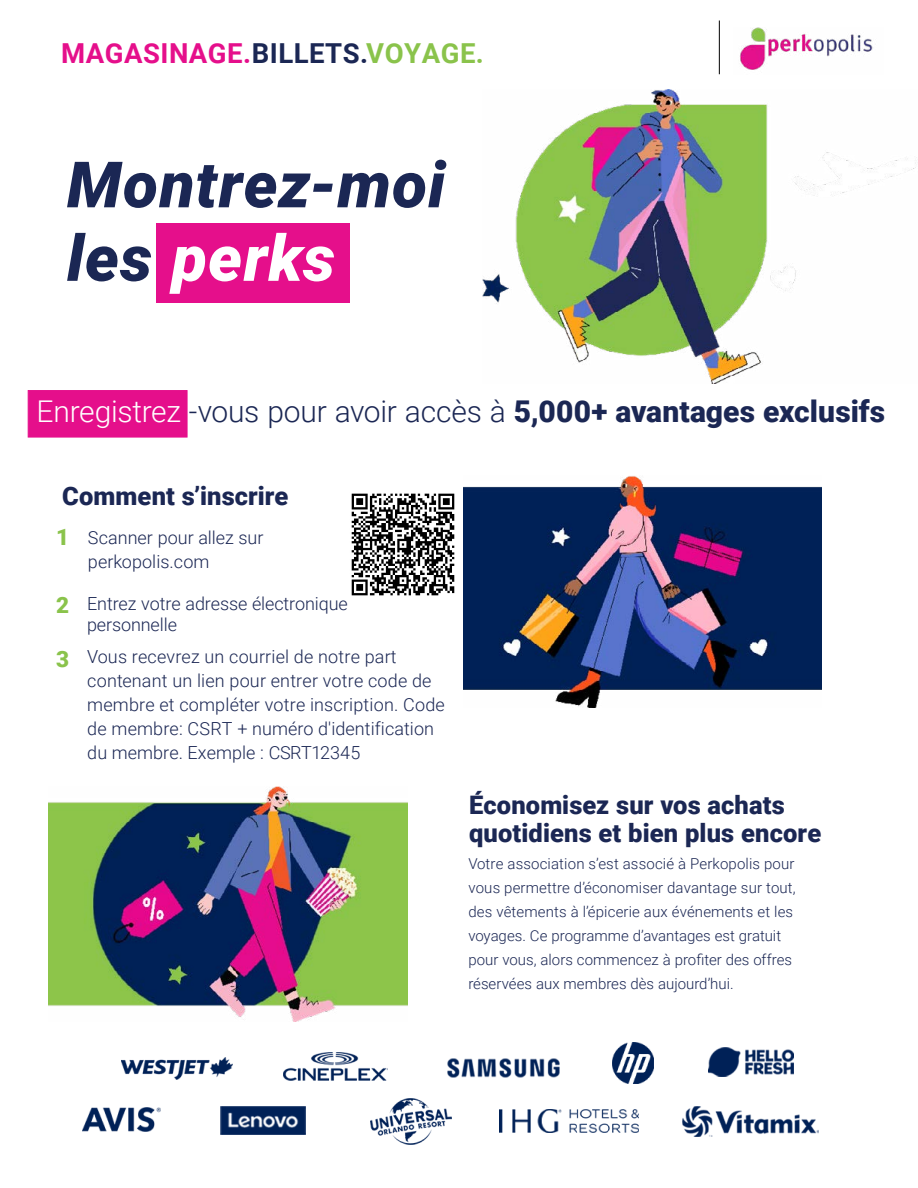
<style>
.page{position:relative;width:918px;height:1188px;background:#fff}
.page>*{position:absolute;margin:0;border:0;box-sizing:border-box;transform-origin:0 0}
.t1{font:italic 900 63.97px/73.5px "Roboto";letter-spacing:.015em;color:#1b2754}
.t2{font:900 30px "Roboto";color:#1b2754}
.t3{font:700 27.53px "Roboto";letter-spacing:.02em;color:#e50f8b}
.t4{font:900 25.5px/28.5px "Roboto";letter-spacing:.005em;color:#1b2754}
.t5{font:900 22.5px "Roboto";color:#8ac34b}
.t6{font:300 18px/24px "Roboto";letter-spacing:.005em;color:#1b2754}
.t7{font:300 15px/24px "Roboto";letter-spacing:.01em;color:#1b2754}
.s1{color:#1b2754}
.s2{color:#8ac34b}
.s3{color:#fff}
.s4{font-weight:300;color:#fff}
.s5{font-weight:300}
</style>
<div class="page">
<img style="left:740px;top:27px;width:133px;height:43px">
<hr style="left:719px;top:21px;width:1px;height:53px;background:#000">
<div style="left:156px;top:223px;width:194px;height:80px;background:#e50f8b"></div>
<img style="left:483px;top:89px;width:433px;height:295px">
<img style="left:464px;top:476px;width:357px;height:231px">
<img style="left:48px;top:786px;width:359px;height:235px">
<div style="left:28px;top:390px;width:159px;height:47px;background:#e50f8b"></div>
<img style="left:683px;top:1107px;width:136px;height:30px">
<img style="left:499px;top:1110px;width:140px;height:22px">
<img style="left:371px;top:1099px;width:81px;height:45px">
<img style="left:220px;top:1106px;width:85px;height:29px">
<img style="left:83px;top:1107px;width:78px;height:25px">
<img style="left:121px;top:1057px;width:112px;height:23px">
<img style="left:283px;top:1053px;width:104px;height:28px">
<img style="left:447px;top:1059px;width:113px;height:18px">
<img style="left:612px;top:1043px;width:41px;height:41px">
<img style="left:708px;top:1048px;width:86px;height:28px">
<img style="left:351px;top:493px;width:104px;height:103px">
<h3 class="t3" style="left:61px;top:34px;width:424px">MAGASINAGE.<span class="s1">BILLETS.</span><span class="s2">VOYAGE.</span></h3>
<h1 class="t1" style="left:67px;top:145px;width:380px">Montrez-moi les <span class="s3">perks</span></h1>
<h2 class="t2" style="left:37px;top:391px;width:850px"><span class="s4">Enregistrez</span> <span class="s5">-vous pour avoir accès à</span> 5,000+ avantages exclusifs</h2>
<h3 class="t4" style="left:62px;top:481px;width:228px">Comment s’inscrire</h3>
<p class="t5" style="left:56px;top:521px;width:15px">1</p>
<p class="t5" style="left:56px;top:589px;width:15px">2</p>
<p class="t5" style="left:56px;top:643px;width:15px">3</p>
<p class="t6" style="left:88px;top:525px;width:177px">Scanner pour allez sur perkopolis.com</p>
<p class="t6" style="left:87px;top:592px;width:262px;line-height:21px">Entrez votre adresse électronique personnelle</p>
<p class="t6" style="left:87px;top:644px;width:359px">Vous recevrez un courriel de notre part contenant un lien pour entrer votre code de membre et compléter votre inscription. Code de membre: CSRT + numéro d'identification du membre. Exemple : CSRT12345</p>
<h3 class="t4" style="left:469px;top:790px;width:354px">Économisez sur vos achats quotidiens et bien plus encore</h3>
<p class="t7" style="left:468px;top:851px;width:329px">Votre association s’est associé à Perkopolis pour vous permettre d’économiser davantage sur tout, des vêtements à l’épicerie aux événements et les voyages. Ce programme d’avantages est gratuit pour vous, alors commencez à profiter des offres réservées aux membres dès aujourd’hui.</p>
</div>
